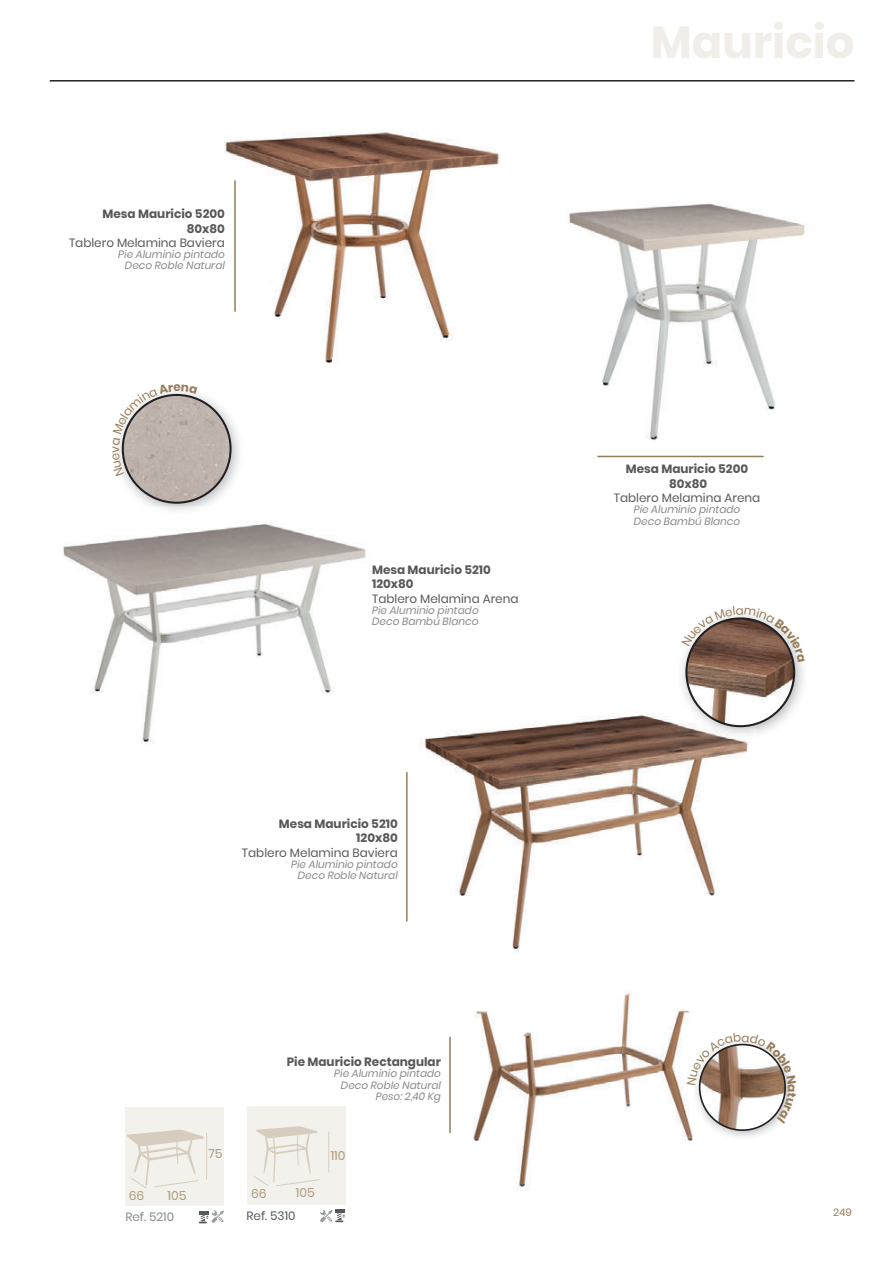
<style>
.page{position:relative;width:893px;height:1263px;background:#fff}
.page>*{position:absolute;margin:0;border:0;box-sizing:border-box;transform-origin:0 0}
.t1{font:700 45px "Poppins";color:#f1ede8}
.t2{font:12.6px "Poppins";color:#ae9b7f}
.t3{font:700 12px/14.4px "Poppins";color:#57585a;text-align:right}
.t4{font:12px "Poppins";color:#57585a}
.t5{font:12px "Poppins";color:#87898c}
.t6{font:700 12px "Poppins";color:#967d5a}
.t7{font:italic 10.5px/11.2px "Poppins";color:#87898c;text-align:right}
.t8{font:10.5px "Poppins";color:#967d5a}
</style>
<div class="page">
<hr style="left:50px;top:80px;width:804px;height:2px;background:#231f20">
<img style="left:224px;top:132px;width:277px;height:231px">
<div style="left:125px;top:1107px;width:99px;height:98px;background:#f3f1ec"></div>
<svg style="left:127px;top:1129px;width:77px;height:59px"></svg>
<hr style="left:206px;top:1133px;width:1px;height:46px;background:#d7cdbe">
<svg style="left:199px;top:1210px;width:25px;height:13px"></svg>
<hr style="left:598px;top:456px;width:165px;height:1px;background:#967d5a">
<hr style="left:234px;top:181px;width:2px;height:130px;background:#967d5a">
<hr style="left:406px;top:772px;width:2px;height:149px;background:#967d5a">
<img style="left:63px;top:524px;width:303px;height:220px">
<img style="left:420px;top:715px;width:328px;height:238px">
<img style="left:568px;top:204px;width:237px;height:236px">
<img style="left:123px;top:391px;width:116px;height:120px">
<img style="left:123px;top:395px;width:108px;height:108px;border-radius:54px">
<img style="left:682px;top:662px;width:121px;height:72px">
<img style="left:678px;top:702px;width:78px;height:37px">
<img style="left:686px;top:618px;width:108px;height:108px;border-radius:54px">
<img style="left:473px;top:993px;width:220px;height:197px">
<hr style="left:449px;top:1037px;width:2px;height:95px;background:#967d5a">
<img style="left:696px;top:1085px;width:96px;height:52px">
<img style="left:700px;top:1044px;width:85px;height:86px;border-radius:43px">
<div style="left:247px;top:1106px;width:98px;height:99px;background:#f3f1ec"></div>
<hr style="left:328px;top:1132px;width:1px;height:40px;background:#d7cdbe">
<svg style="left:253px;top:1126px;width:67px;height:60px"></svg>
<svg style="left:320px;top:1210px;width:25px;height:12px"></svg>
<svg style="left:118px;top:391px;width:55px;height:86px"></svg>
<svg style="left:181px;top:391px;width:16px;height:3px"></svg>
<svg style="left:683px;top:614px;width:119px;height:48px"></svg>
<svg style="left:687px;top:1033px;width:105px;height:52px"></svg>
<svg style="left:777px;top:1092px;width:15px;height:31px"></svg>
<p class="t3" style="left:103px;top:207px;width:124px">Mesa Mauricio 5200<br>80x80</p>
<p class="t4" style="left:69px;top:236px;width:157px">Tablero Melamina Baviera</p>
<p class="t7" style="left:118px;top:249px;width:108px">Pie Aluminio pintado<br>Deco Roble Natural</p>
<p class="t6" style="left:173px;top:380px;width:9px">e</p>
<p class="t3" style="left:372px;top:563px;width:120px;text-align:left">Mesa Mauricio 5210<br>120x80</p>
<p class="t4" style="left:372px;top:591px;width:148px">Tablero Melamina Arena</p>
<p class="t7" style="left:372px;top:605px;width:108px;text-align:left">Pie Aluminio pintado<br>Deco Bambú Blanco</p>
<p class="t3" style="left:279px;top:817px;width:120px">Mesa Mauricio 5210<br>120x80</p>
<p class="t4" style="left:242px;top:846px;width:157px">Tablero Melamina Baviera</p>
<p class="t7" style="left:291px;top:859px;width:108px">Pie Aluminio pintado<br>Deco Roble Natural</p>
<p class="t2" style="left:129px;top:1188px;width:17px">66</p>
<p class="t2" style="left:167px;top:1188px;width:21px">105</p>
<p class="t5" style="left:125px;top:1210px;width:50px">Ref. 5210</p>
<p class="t2" style="left:208px;top:1146px;width:16px">75</p>
<p class="t3" style="left:287px;top:1055px;width:156px">Pie Mauricio Rectangular</p>
<p class="t7" style="left:334px;top:1068px;width:108px">Pie Aluminio pintado<br>Deco Roble Natural<br>Peso: 2,40 Kg</p>
<p class="t2" style="left:251px;top:1186px;width:17px">66</p>
<p class="t2" style="left:296px;top:1186px;width:21px">105</p>
<p class="t4" style="left:247px;top:1209px;width:50px">Ref. 5310</p>
<p class="t2" style="left:331px;top:1148px;width:16px">110</p>
<h1 class="t1" style="left:651px;top:16px;width:205px">Mauricio</h1>
<p class="t3" style="left:626px;top:462px;width:124px;text-align:center">Mesa Mauricio 5200<br>80x80</p>
<p class="t4" style="left:614px;top:491px;width:148px">Tablero Melamina Arena</p>
<p class="t7" style="left:634px;top:504px;width:108px;text-align:left">Pie Aluminio pintado<br>Deco Bambú Blanco</p>
<p class="t6" style="left:799px;top:1084px;width:10px;rotate:90deg">a</p>
<p class="t8" style="left:833px;top:1206px;width:20px">249</p>
</div>
